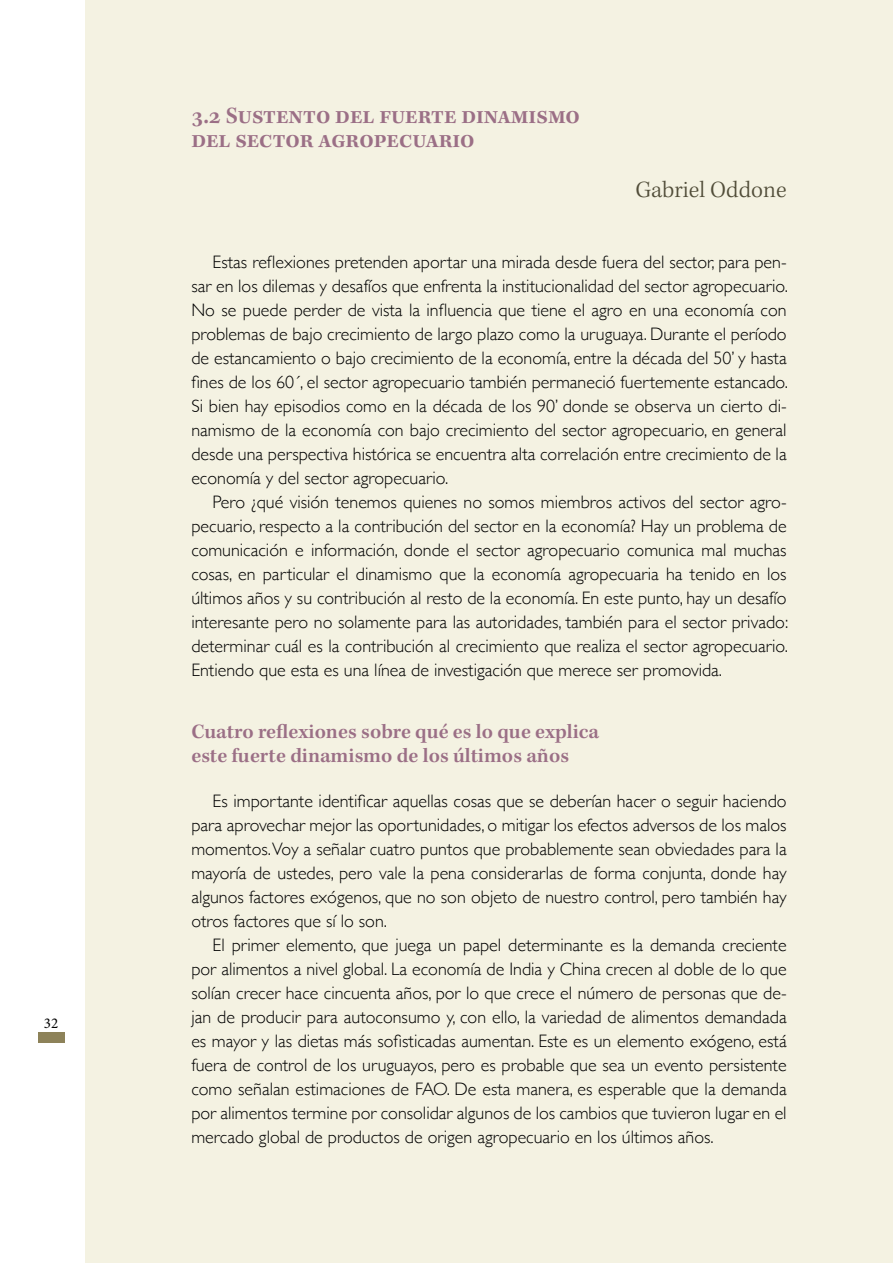
<style>
.page{position:relative;width:893px;height:1263px;background:#fff}
.page>*{position:absolute;margin:0;border:0;box-sizing:border-box;transform-origin:0 0}
.t1{font:600 24px/24px "Kepler Std";color:#9b6f86}
.t2{font:300 24px "Kepler Std";color:#514d39}
.t3{font:600 21px/24px "Kepler Std";color:#9b6f86}
.t4{font:300 18px/24px "Gill Sans";color:#000;text-align:justify}
.t5{font:15px "Minion Pro";color:#000}
</style>
<div class="page">
<div style="left:85px;top:0;width:808px;height:1263px;background:#f4f2e2"></div>
<div style="left:38px;top:1032px;width:26px;height:10px;background:#8d8259"></div>
<p class="t5" style="left:44px;top:1013px;width:16px">32</p>
<h1 class="t1" style="left:191px;top:105px;width:390px">3.2 Sustento del fuerte dinamismo del sector agropecuario</h1>
<h1 class="t2" style="left:635px;top:176px;width:153px">Gabriel Oddone</h1>
<p class="t4" style="left:191px;top:249px;width:598px;text-indent:21px">Estas reflexiones pretenden aportar una mirada desde fuera del sector, para pen&shy;sar en los dilemas y desafíos que enfrenta la institucionalidad del sector agropecuario.<br>No se puede perder de vista la influencia que tiene el agro en una economía con problemas de bajo crecimiento de largo plazo como la uruguaya. Durante el período de estancamiento o bajo crecimiento de la economía, entre la década del 50’ y hasta fines de los 60´, el sector agropecuario también permaneció fuertemente estancado.<br>Si bien hay episodios como en la década de los 90’ donde se observa un cierto di&shy;namismo de la economía con bajo crecimiento del sector agropecuario, en general desde una perspectiva histórica se encuentra alta correlación entre crecimiento de la economía y del sector agropecuario.</p>
<p class="t4" style="left:191px;top:489px;width:598px;text-indent:21px">Pero ¿qué visión tenemos quienes no somos miembros activos del sector agro&shy;pecuario, respecto a la contribución del sector en la economía? Hay un problema de comunicación e información, donde el sector agropecuario comunica mal muchas cosas, en particular el dinamismo que la economía agropecuaria ha tenido en los últimos años y su contribución al resto de la economía. En este punto, hay un desafío interesante pero no solamente para las autoridades, también para el sector privado: determinar cuál es la contribución al crecimiento que realiza el sector agropecuario.<br>Entiendo que esta es una línea de investigación que merece ser promovida.</p>
<p class="t3" style="left:191px;top:720px;width:409px">Cuatro reflexiones sobre qué es lo que explica este fuerte dinamismo de los últimos años</p>
<p class="t4" style="left:191px;top:788px;width:597px;text-indent:21px">Es importante identificar aquellas cosas que se deberían hacer o seguir haciendo para aprovechar mejor las oportunidades, o mitigar los efectos adversos de los malos momentos. Voy a señalar cuatro puntos que probablemente sean obviedades para la mayoría de ustedes, pero vale la pena considerarlas de forma conjunta, donde hay algunos factores exógenos, que no son objeto de nuestro control, pero también hay otros factores que sí lo son.</p>
<p class="t4" style="left:191px;top:932px;width:597px;text-indent:21px">El primer elemento, que juega un papel determinante es la demanda creciente por alimentos a nivel global. La economía de India y China crecen al doble de lo que solían crecer hace cincuenta años, por lo que crece el número de personas que de&shy;jan de producir para autoconsumo y, con ello, la variedad de alimentos demandada es mayor y las dietas más sofisticadas aumentan. Este es un elemento exógeno, está fuera de control de los uruguayos, pero es probable que sea un evento persistente como señalan estimaciones de FAO. De esta manera, es esperable que la demanda por alimentos termine por consolidar algunos de los cambios que tuvieron lugar en el mercado global de productos de origen agropecuario en los últimos años.</p>
</div>
